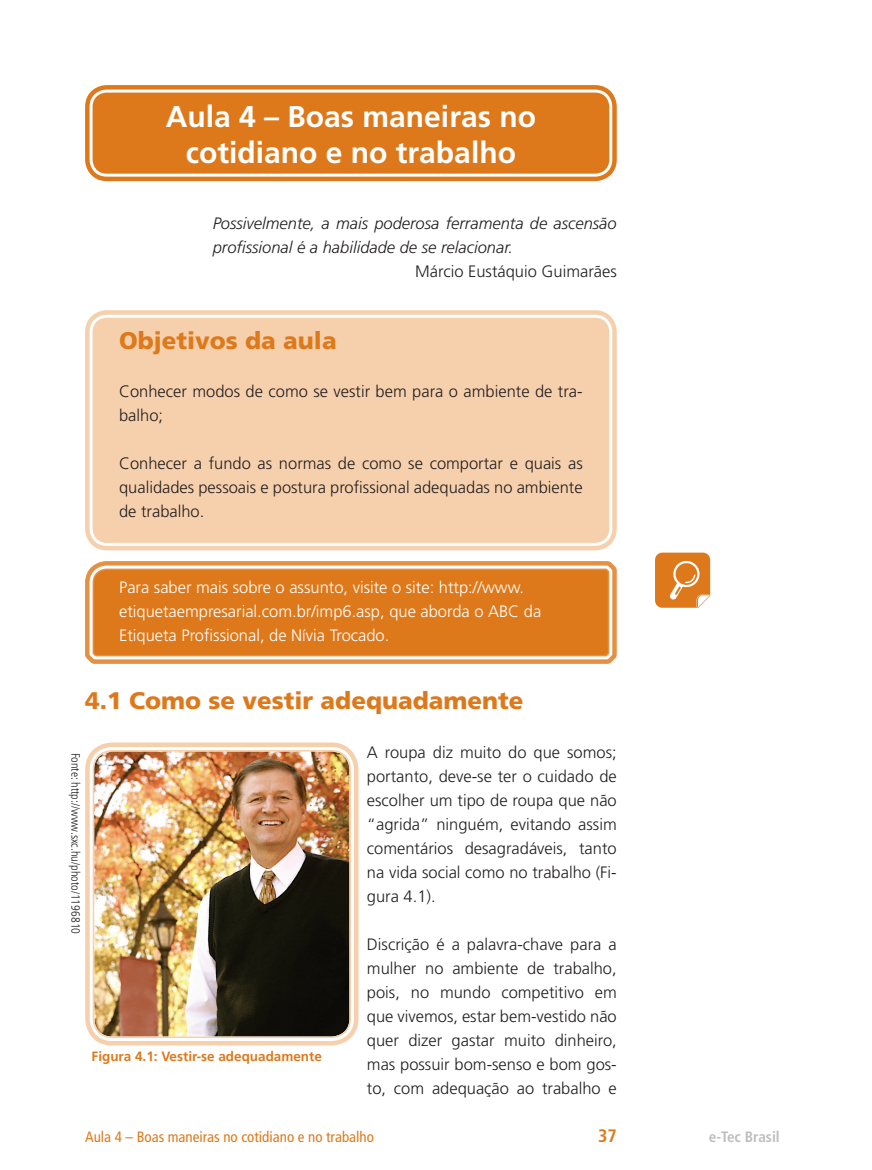
<style>
.page{position:relative;width:872px;height:1170px;background:#fff}
.page>*{position:absolute;margin:0;border:0;box-sizing:border-box;transform-origin:0 0}
.t1{font:700 30px/36px "Frutiger LT Std";color:#fff;text-align:center}
.t2{font:900 24px "Frutiger LT Std";color:#de791b}
.t3{font:700 condensed 18px "Frutiger LT Std";color:#de791b}
.t4{font:300 16.5px/24px "Frutiger LT Std";color:#231f20;text-align:justify}
.t5{font:300 16.5px/24px "Frutiger LT Std";color:#fff}
.t6{font:italic 300 16.5px "Frutiger LT Std";color:#231f20}
.t7{font:condensed 15px "Frutiger LT Std";color:#de791b}
.t8{font:700 condensed 15px "Frutiger LT Std";color:#bcbdc0}
.t9{font:700 13.5px "Frutiger LT Std";color:#de791b}
.t10{font:300 condensed 12px "Frutiger LT Std";color:#231f20}
</style>
<div class="page">
<div style="left:93px;top:93px;width:515px;height:80px;background:#de791b;border-radius:14px"></div>
<div style="left:85px;top:85px;width:532px;height:96px;border:4px solid #de791b;border-radius:20px"></div>
<div style="left:93px;top:93px;width:516px;height:81px;border:2px solid #de791b;border-radius:14px"></div>
<div style="left:93px;top:318px;width:515px;height:224px;background:#f6d0ac;border-radius:14px"></div>
<div style="left:85px;top:310px;width:532px;height:240px;border:4px solid #f6d0ac;border-radius:20px"></div>
<div style="left:93px;top:318px;width:516px;height:225px;border:2px solid #f6d0ac;border-radius:14px"></div>
<svg style="left:85px;top:561px;width:532px;height:103px"></svg>
<div style="left:92px;top:568px;width:518px;height:89px;background:#de791b"></div>
<svg style="left:655px;top:552px;width:55px;height:55px;background:#e38d3e"></svg>
<img style="left:94px;top:751px;width:255px;height:285px">
<div style="left:85px;top:742px;width:273px;height:303px;border:4px solid #f6d0ac;border-radius:25px"></div>
<div style="left:93px;top:750px;width:258px;height:287px;border:2px solid #f6d0ac;border-radius:19px"></div>
<p class="t1" style="left:166px;top:98px;width:372px">Aula 4 – Boas maneiras no cotidiano e no trabalho</p>
<p class="t6" style="left:213px;top:214px;width:405px">Possivelmente, a mais poderosa ferramenta de ascensão</p>
<p class="t6" style="left:213px;top:238px;width:302px">profissional é a habilidade de se relacionar.</p>
<p class="t4" style="left:415px;top:260px;width:203px">Márcio Eustáquio Guimarães</p>
<p class="t2" style="left:119px;top:326px;width:219px">Objetivos da aula</p>
<p class="t4" style="left:119px;top:380px;width:465px">Conhecer modos de como se vestir bem para o ambiente de tra&shy;balho;</p>
<p class="t4" style="left:119px;top:452px;width:465px">Conhecer a fundo as normas de como se comportar e quais as qualidades pessoais e postura profissional adequadas no ambiente de trabalho.</p>
<p class="t5" style="left:119px;top:575px;width:424px">Para saber mais sobre o assunto, visite o site: http://www. etiquetaempresarial.com.br/imp6.asp, que aborda o ABC da<br>Etiqueta Profissional, de Nívia Trocado.</p>
<p class="t2" style="left:85px;top:686px;width:440px">4.1 Como se vestir adequadamente</p>
<p class="t4" style="left:367px;top:740px;width:251px">A roupa diz muito do que somos; portanto, deve-se ter o cuidado de escolher um tipo de roupa que não “agrida” ninguém, evitando assim comentários desagradáveis, tanto na vida social como no trabalho (Fi&shy;gura 4.1).</p>
<p class="t4" style="left:367px;top:932px;width:251px">Discrição é a palavra-chave para a mulher no ambiente de trabalho, pois, no mundo competitivo em que vivemos, estar bem-vestido não quer dizer gastar muito dinheiro, mas possuir bom-senso e bom gos&shy;to, com adequação ao trabalho e</p>
<p class="t10" style="left:83px;top:752px;width:183px;rotate:90deg">Fonte: http://www.sxc.hu/photo/1196810</p>
<p class="t9" style="left:92px;top:1047px;width:232px">Figura 4.1: Vestir-se adequadamente</p>
<p class="t7" style="left:85px;top:1127px;width:290px">Aula 4 – Boas maneiras no cotidiano e no trabalho</p>
<p class="t3" style="left:598px;top:1124px;width:20px">37</p>
<p class="t8" style="left:709px;top:1127px;width:72px">e-Tec Brasil</p>
</div>
